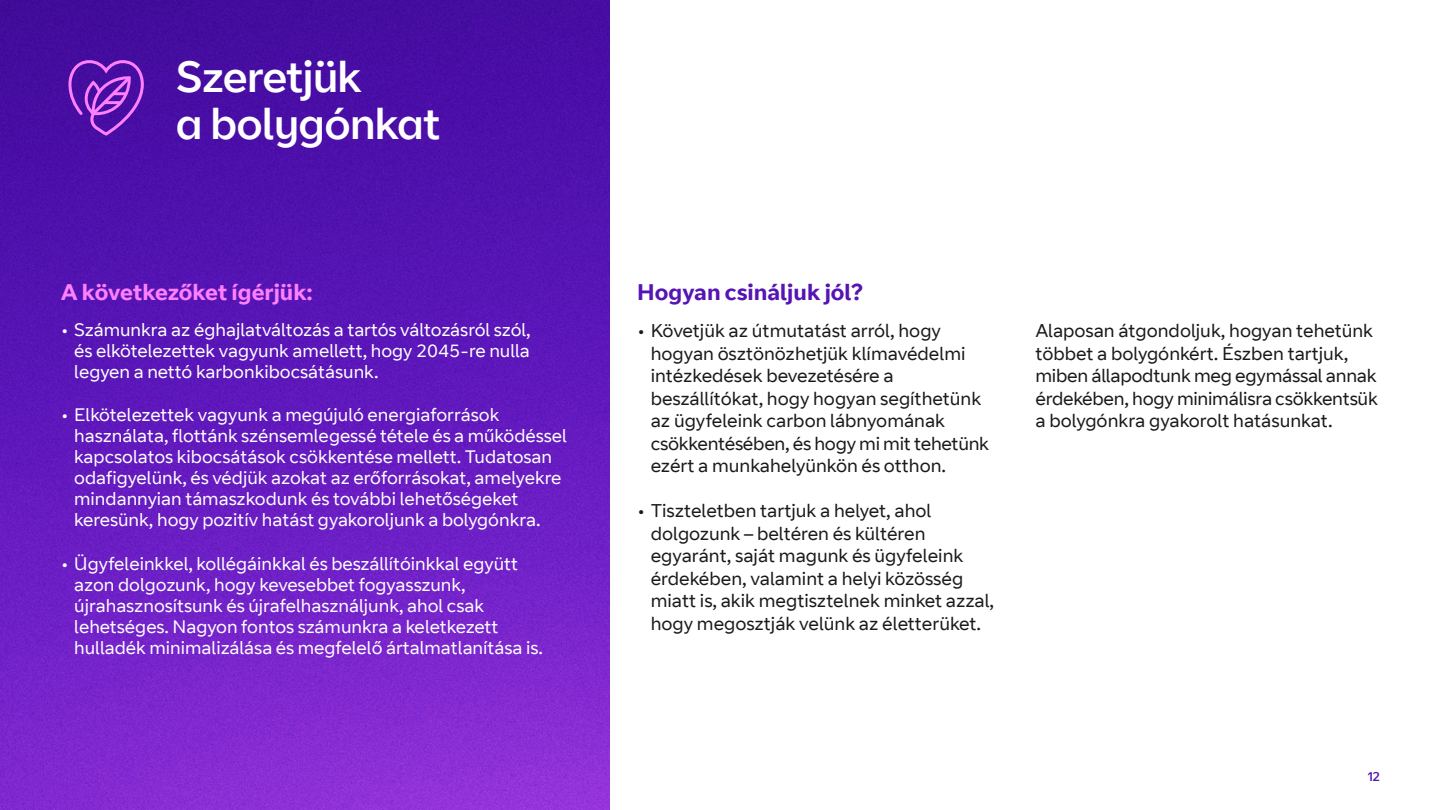
<style>
.page{position:relative;width:1440px;height:810px;background:#fff}
.page>*{position:absolute;margin:0;border:0;box-sizing:border-box;transform-origin:0 0}
.t1{font:43.5px/46.5px "BT Curve Headline";color:#fff}
.t2{font:700 22.5px "BT Curve";color:#ff80ff}
.t3{font:700 22.5px "BT Curve";color:#5514b4}
.t4{font:18.38px/22.5px "BT Curve";color:#1a1a1a}
.t5{font:18px/21px "BT Curve";color:#fff}
.t6{font:12.9px "BT Curve Headline";color:#5514b4}
</style>
<div class="page">
<img style="left:0;top:0;width:610px;height:810px">
<svg style="left:68px;top:60px;width:76px;height:76px"></svg>
<h1 class="t1" style="left:176px;top:56px;width:266px">Szeretjük<br>a bolygónkat</h1>
<p class="t2" style="left:61px;top:278px;width:253px">A következőket ígérjük:</p>
<p class="t5" style="left:74px;top:320px;width:458px;text-align:justify;text-indent:-14px">• Számunkra az éghajlatváltozás a tartós változásról szól, és elkötelezettek vagyunk amellett, hogy 2045-re nulla legyen a nettó karbonkibocsátásunk.</p>
<p class="t5" style="left:74px;top:405px;width:494px;text-indent:-14px">• Elkötelezettek vagyunk a megújuló energiaforrások használata, flottánk szénsemlegessé tétele és a működéssel kapcsolatos kibocsátások csökkentése mellett. Tudatosan odafigyelünk, és védjük azokat az erőforrásokat, amelyekre mindannyian támaszkodunk és további lehetőségeket keresünk, hogy pozitív hatást gyakoroljunk a bolygónkra.</p>
<p class="t5" style="left:74px;top:554px;width:470px;text-indent:-14px">• Ügyfeleinkkel, kollégáinkkal és beszállítóinkkal együtt azon dolgozunk, hogy kevesebbet fogyasszunk, újrahasznosítsunk és újrafelhasználjunk, ahol csak lehetséges. Nagyon fontos számunkra a keletkezett hulladék minimalizálása és megfelelő ártalmatlanítása is.</p>
<p class="t3" style="left:637px;top:278px;width:227px">Hogyan csináljuk jól?</p>
<p class="t4" style="left:651px;top:320px;width:340px;text-indent:-14px">• Követjük az útmutatást arról, hogy hogyan ösztönözhetjük klímavédelmi intézkedések bevezetésére a beszállítókat, hogy hogyan segíthetünk az ügyfeleink carbon lábnyomának csökkentésében, és hogy mi mit tehetünk ezért a munkahelyünkön és otthon.</p>
<p class="t4" style="left:651px;top:500px;width:345px;text-indent:-14px">• Tiszteletben tartjuk a helyet, ahol dolgozunk – beltéren és kültéren egyaránt, saját magunk és ügyfeleink érdekében, valamint a helyi közösség miatt is, akik megtisztelnek minket azzal, hogy megosztják velünk az életterüket.</p>
<p class="t4" style="left:1035px;top:320px;width:344px">Alaposan átgondoljuk, hogyan tehetünk többet a bolygónkért. Észben tartjuk, miben állapodtunk meg egymással annak érdekében, hogy minimálisra csökkentsük a bolygónkra gyakorolt hatásunkat.</p>
<p class="t6" style="left:1368px;top:769px;width:14px">12</p>
</div>
